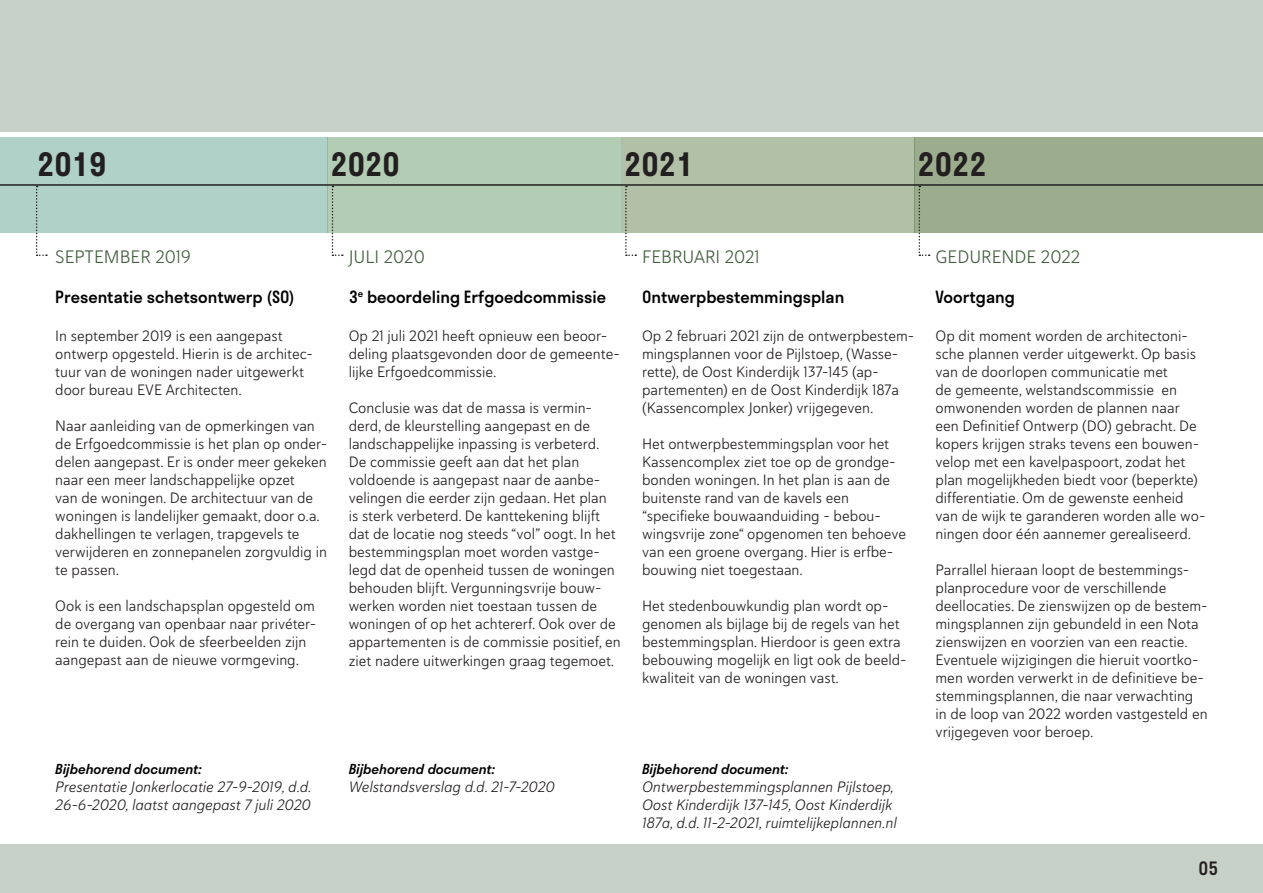
<style>
.page{position:relative;width:1263px;height:893px;background:#fff}
.page>*{position:absolute;margin:0;border:0;box-sizing:border-box;transform-origin:0 0}
.t1{font:600 31.5px "Stratos";color:#231f20}
.t2{font:18px "Haboro Soft Nor Boo";color:#456041}
.t3{font:500 18px "Stratos";color:#231f20}
.t4{font:500 16.5px "Stratos";color:#000}
.t5{font:15px/18px "Haboro Soft Nor Boo";color:#231f20}
.t6{font:15px/18px "Haboro Soft Nor Boo It";color:#231f20}
.t7{font:italic 500 13.5px "Stratos";color:#000}
</style>
<div class="page">
<div style="left:0;top:0;width:1263px;height:132px;background:#c6d0c6"></div>
<div style="left:0;top:137px;width:327px;height:96px;background:#b0d1c7"></div>
<div style="left:327px;top:137px;width:294px;height:96px;background:#b3cdb5"></div>
<div style="left:621px;top:137px;width:293px;height:96px;background:#b3c0a8"></div>
<div style="left:914px;top:137px;width:349px;height:96px;background:#9cad8e"></div>
<svg style="left:36px;top:186px;width:11px;height:70px"></svg>
<svg style="left:332px;top:186px;width:11px;height:70px"></svg>
<svg style="left:625px;top:186px;width:11px;height:70px"></svg>
<svg style="left:918px;top:186px;width:12px;height:70px"></svg>
<div style="left:0;top:844px;width:1263px;height:49px;background:#c6d0c6"></div>
<hr style="left:0;top:184px;width:1263px;height:2px;background:#231f20">
<p class="t1" style="left:37px;top:139px;width:71px">2019</p>
<p class="t1" style="left:331px;top:139px;width:71px">2020</p>
<p class="t1" style="left:624px;top:139px;width:71px">2021</p>
<p class="t1" style="left:917px;top:139px;width:71px">2022</p>
<p class="t2" style="left:55px;top:245px;width:137px">SEPTEMBER 2019</p>
<p class="t4" style="left:55px;top:283px;width:241px">Presentatie schetsontwerp (SO)</p>
<p class="t5" style="left:55px;top:326px;width:229px">In september 2019 is een aangepast</p>
<p class="t5" style="left:55px;top:344px;width:259px">ontwerp opgesteld. Hierin is de architec&shy;tuur van de woningen nader uitgewerkt door bureau EVE Architecten.</p>
<p class="t5" style="left:55px;top:416px;width:274px">Naar aanleiding van de opmerkingen van de Erfgoedcommissie is het plan op onder&shy;delen aangepast. Er is onder meer gekeken naar een meer landschappelijke opzet<br>van de woningen. De architectuur van de woningen is landelijker gemaakt, door o.a. dakhellingen te verlagen, trapgevels te verwijderen en zonnepanelen zorgvuldig in te passen.</p>
<p class="t5" style="left:55px;top:596px;width:263px">Ook is een landschapsplan opgesteld om de overgang van openbaar naar privéter&shy;rein te duiden. Ook de sfeerbeelden zijn aangepast aan de nieuwe vormgeving.</p>
<p class="t2" style="left:349px;top:245px;width:78px">JULI 2020</p>
<p class="t4" style="left:349px;top:283px;width:259px">3<sup>e</sup> beoordeling Erfgoedcommissie</p>
<p class="t5" style="left:349px;top:326px;width:273px">Op 21 juli 2021 heeft opnieuw een beoor&shy;deling plaatsgevonden door de gemeente&shy;lijke Erfgoedcommissie.</p>
<p class="t5" style="left:349px;top:398px;width:274px">Conclusie was dat de massa is vermin&shy;derd, de kleurstelling aangepast en de landschappelijke inpassing is verbeterd.<br>De commissie geeft aan dat het plan voldoende is aangepast naar de aanbe&shy;velingen die eerder zijn gedaan. Het plan<br>is sterk verbeterd. De kanttekening blijft dat de locatie nog steeds “vol” oogt. In het bestemmingsplan moet worden vastge&shy;legd dat de openheid tussen de woningen behouden blijft. Vergunningsvrije bouw&shy;werken worden niet toestaan tussen de woningen of op het achtererf. Ook over de appartementen is de commissie positief, en</p>
<p class="t5" style="left:349px;top:652px;width:267px">ziet nadere uitwerkingen graag tegemoet.</p>
<p class="t7" style="left:55px;top:758px;width:148px">Bijbehorend document:</p>
<p class="t6" style="left:55px;top:777px;width:258px">Presentatie Jonkerlocatie 27-9-2019, d.d.<br>26-6-2020, laatst aangepast 7 juli 2020</p>
<p class="t7" style="left:349px;top:758px;width:148px">Bijbehorend document:</p>
<p class="t6" style="left:349px;top:777px;width:208px">Welstandsverslag d.d. 21-7-2020</p>
<p class="t2" style="left:642px;top:245px;width:119px">FEBRUARI 2021</p>
<p class="t4" style="left:642px;top:283px;width:204px">Ontwerpbestemmingsplan</p>
<p class="t5" style="left:642px;top:326px;width:274px">Op 2 februari 2021 zijn de ontwerpbestem&shy;mingsplannen voor de Pijlstoep, (Wasse&shy;rette), de Oost Kinderdijk 137-145 (ap&shy;partementen) en de Oost Kinderdijk 187a (Kassencomplex Jonker) vrijgegeven.</p>
<p class="t5" style="left:642px;top:434px;width:255px">Het ontwerpbestemmingsplan voor het Kassencomplex ziet toe op de grondge&shy;bonden woningen. In het plan is aan de buitenste rand van de kavels een</p>
<p class="t5" style="left:642px;top:506px;width:265px">“specifieke bouwaanduiding - bebou&shy;wingsvrije zone“ opgenomen ten behoeve van een groene overgang. Hier is erfbe&shy;bouwing niet toegestaan.</p>
<p class="t5" style="left:642px;top:596px;width:266px">Het stedenbouwkundig plan wordt op&shy;genomen als bijlage bij de regels van het bestemmingsplan. Hierdoor is geen extra bebouwing mogelijk en ligt ook de beeld&shy;kwaliteit van de woningen vast.</p>
<p class="t7" style="left:642px;top:758px;width:148px">Bijbehorend document:</p>
<p class="t6" style="left:642px;top:777px;width:256px">Ontwerpbestemmingsplannen Pijlstoep,<br>Oost Kinderdijk 137-145, Oost Kinderdijk<br>187a, d.d. 11-2-2021, ruimtelijkeplannen.nl</p>
<p class="t2" style="left:935px;top:245px;width:146px">GEDURENDE 2022</p>
<p class="t4" style="left:935px;top:283px;width:81px">Voortgang</p>
<p class="t5" style="left:935px;top:326px;width:271px">Op dit moment worden de architectoni&shy;sche plannen verder uitgewerkt. Op basis van de doorlopen communicatie met<br>de gemeente, welstandscommissie en omwonenden worden de plannen naar een Definitief Ontwerp (DO) gebracht. De kopers krijgen straks tevens een bouwen&shy;velop met een kavelpaspoort, zodat het plan mogelijkheden biedt voor (beperkte) differentiatie. Om de gewenste eenheid van de wijk te garanderen worden alle wo&shy;ningen door één aannemer gerealiseerd.</p>
<p class="t5" style="left:935px;top:560px;width:274px">Parrallel hieraan loopt de bestemmings&shy;planprocedure voor de verschillende deellocaties. De zienswijzen op de bestem&shy;mingsplannen zijn gebundeld in een Nota zienswijzen en voorzien van een reactie.<br>Eventuele wijzigingen die hieruit voortko&shy;men worden verwerkt in de definitieve be&shy;stemmingsplannen, die naar verwachting in de loop van 2022 worden vastgesteld en vrijgegeven voor beroep.</p>
<p class="t3" style="left:1198px;top:854px;width:21px">05</p>
</div>
